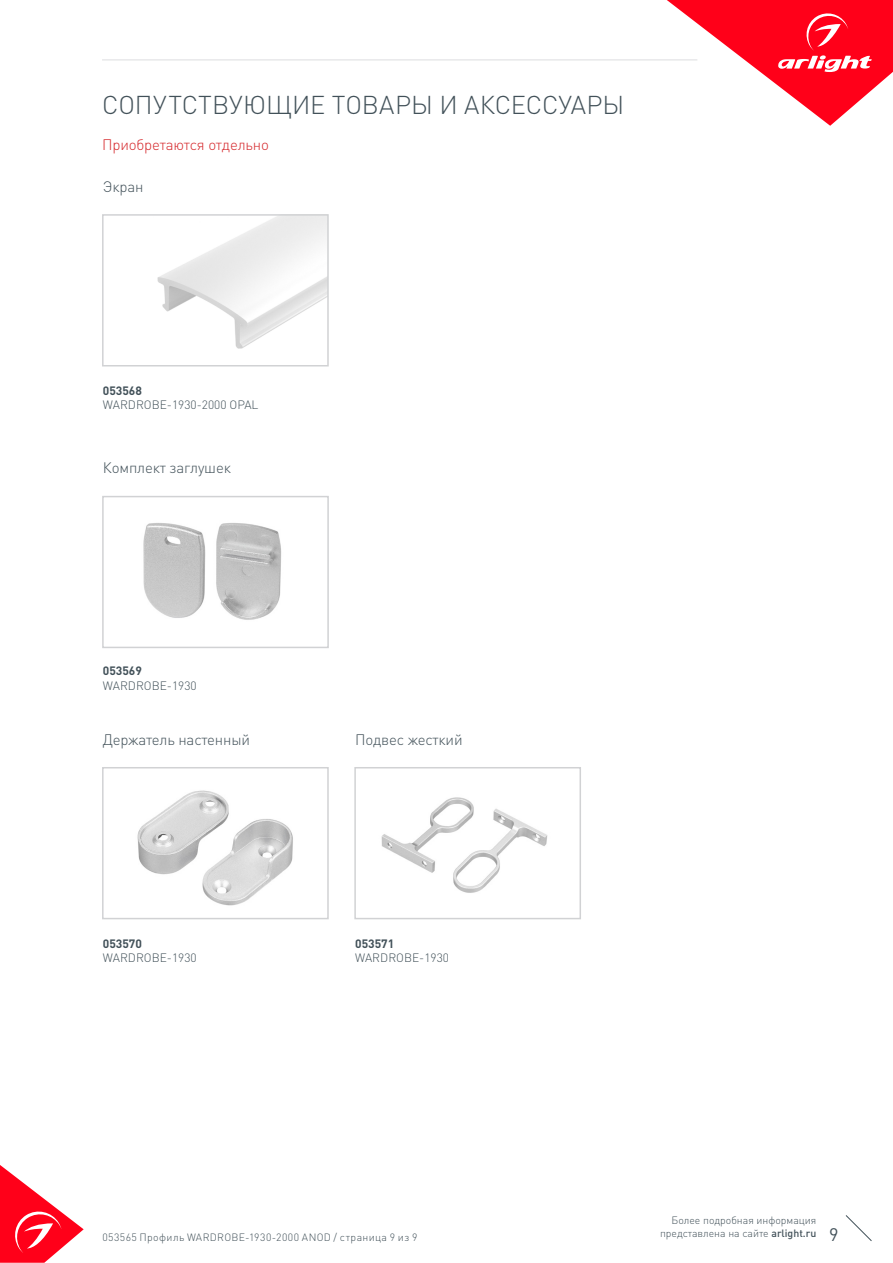
<style>
.page{position:relative;width:893px;height:1263px;background:#fff}
.page>*{position:absolute;margin:0;border:0;box-sizing:border-box;transform-origin:0 0}
.t1{font:300 25.5px "DIN Pro";color:#425159}
.t2{font:18px "DIN Pro";color:#425159}
.t3{font:300 15px "DIN Pro";letter-spacing:-.01em;color:#425159}
.t4{font:300 15px "DIN Pro";letter-spacing:-.01em;color:#d5262a}
.t5{font:300 12px "DIN Pro";color:#425159}
.t6{font:700 12px "DIN Pro";color:#425159}
.t7{font:300 10.5px "DIN Pro";color:#425159}
.t8{font:300 10.5px "DIN Pro";letter-spacing:.04em;color:#425159}
.s1{font-weight:500}
</style>
<div class="page">
<svg style="left:0;top:1165px;width:84px;height:98px"></svg>
<svg style="left:845px;top:1215px;width:27px;height:26px"></svg>
<svg style="left:667px;top:0;width:226px;height:126px"></svg>
<hr style="left:102px;top:60px;width:595px;height:1px;background:#dcdddf">
<img style="left:157px;top:217px;width:169px;height:132px">
<div style="left:102px;top:214px;width:227px;height:152px;border:2px solid #d1d2d4"></div>
<img style="left:137px;top:790px;width:156px;height:116px">
<div style="left:102px;top:767px;width:227px;height:152px;border:2px solid #d1d2d4"></div>
<img style="left:381px;top:797px;width:167px;height:96px">
<div style="left:354px;top:767px;width:227px;height:152px;border:2px solid #d1d2d4"></div>
<img style="left:143px;top:523px;width:138px;height:97px">
<div style="left:102px;top:496px;width:227px;height:152px;border:2px solid #d1d2d4"></div>
<p class="t1" style="left:102px;top:87px;width:524px">СОПУТСТВУЮЩИЕ ТОВАРЫ И АКСЕССУАРЫ</p>
<p class="t4" style="left:102px;top:134px;width:168px">Приобретаются отдельно</p>
<p class="t3" style="left:103px;top:177px;width:42px">Экран</p>
<p class="t6" style="left:103px;top:382px;width:41px">053568</p>
<p class="t5" style="left:103px;top:397px;width:157px">WARDROBE-1930-2000 OPAL</p>
<p class="t3" style="left:103px;top:457px;width:130px">Комплект заглушек</p>
<p class="t6" style="left:103px;top:663px;width:41px">053569</p>
<p class="t5" style="left:103px;top:677px;width:95px">WARDROBE-1930</p>
<p class="t3" style="left:103px;top:729px;width:149px">Держатель настенный</p>
<p class="t3" style="left:355px;top:729px;width:109px">Подвес жесткий</p>
<p class="t6" style="left:103px;top:935px;width:41px">053570</p>
<p class="t5" style="left:103px;top:949px;width:95px">WARDROBE-1930</p>
<p class="t6" style="left:355px;top:935px;width:41px">053571</p>
<p class="t5" style="left:355px;top:949px;width:95px">WARDROBE-1930</p>
<p class="t7" style="left:672px;top:1213px;width:146px">Более подробная информация</p>
<p class="t7" style="left:660px;top:1226px;width:158px">представлена на сайте <span class="s1">arlight.ru</span></p>
<p class="t8" style="left:102px;top:1230px;width:317px">053565 Профиль WARDROBE-1930-2000 ANOD / страница 9 из 9</p>
<h2 class="t2" style="left:829px;top:1222px;width:11px">9</h2>
</div>
